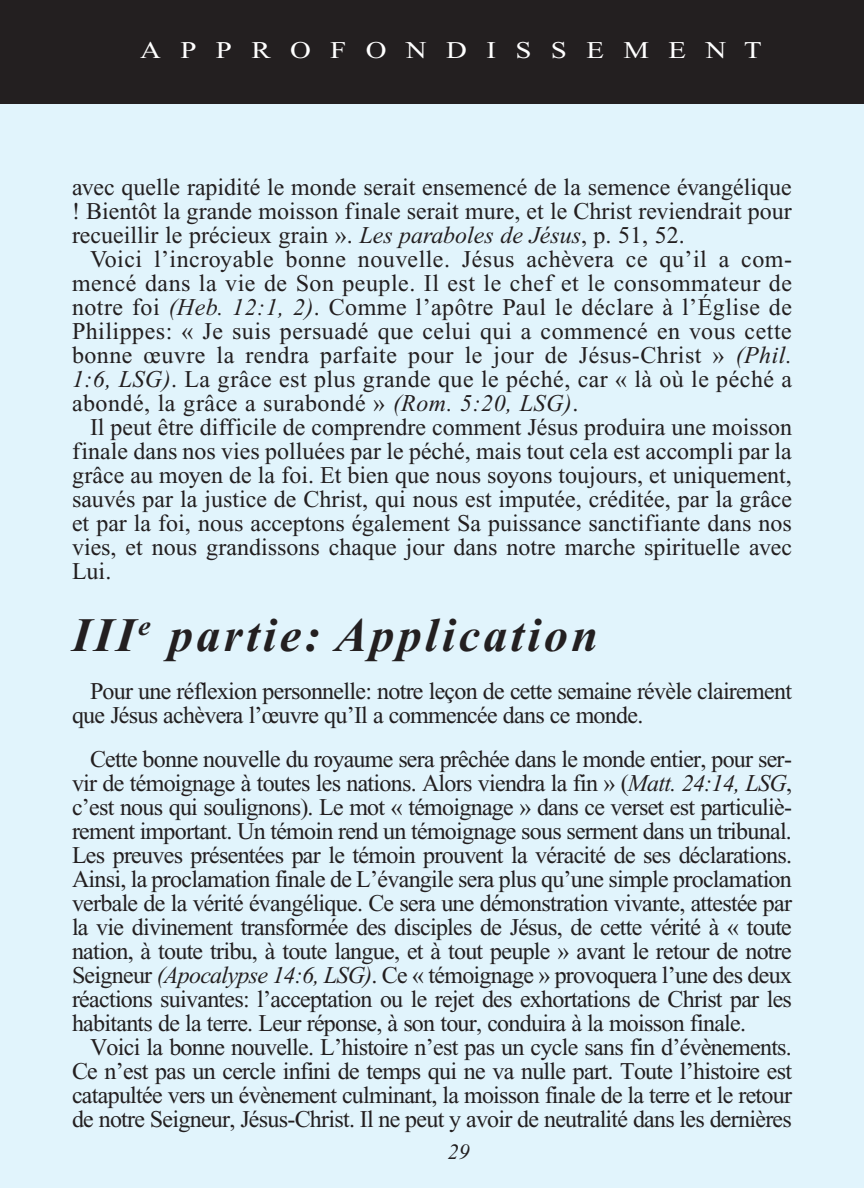
<style>
.page{position:relative;width:864px;height:1188px;background:#fff}
.page>*{position:absolute;margin:0;border:0;box-sizing:border-box;transform-origin:0 0}
.T_Aim_bodyXindent{font:italic 700 48px "Times New Roman PS Std";letter-spacing:.07em;color:#231f20}
.Blank_Lines{font:24px/24px "Times New Roman PS Std";letter-spacing:-.03em;color:#231f20;text-align:justify}
.I_Have_to_Teach_Tomo{font:24px/24px "Times New Roman PS Std";color:#231f20;text-align:justify}
.Teachers_Comments_He{font:24px "Times New Roman PS Std";color:#fff;scale:1.2 1}
.t1{font:italic 22px "Times New Roman PS Std";color:#231f20}
.s1{font-style:italic}
</style>
<div class="page">
<div style="left:0;top:98px;width:864px;height:1090px;background:#e1f4fc"></div>
<div style="left:0;top:0;width:864px;height:104px;background:#231f20"></div>
<p class="Teachers_Comments_He" style="left:140px;top:37px;width:520px">A P P R O F O N D I S S E M E N T</p>
<p class="I_Have_to_Teach_Tomo" style="left:72px;top:175px;width:722px">avec quelle rapidité le monde serait ensemencé de la semence évangélique ! Bientôt la grande moisson finale serait mure, et le Christ reviendrait pour recueillir le précieux grain ». <span class="s1">Les paraboles de Jésus</span>, p. 51, 52.</p>
<p class="I_Have_to_Teach_Tomo" style="left:72px;top:247px;width:722px;text-indent:18px">Voici l’incroyable bonne nouvelle. Jésus achèvera ce qu’il a com&shy;mencé dans la vie de Son peuple. Il est le chef et le consommateur de notre foi <span class="s1">(Heb. 12:1, 2)</span>. Comme l’apôtre Paul le déclare à l’Église de Philippes: « Je suis persuadé que celui qui a commencé en vous cette bonne œuvre la rendra parfaite pour le jour de Jésus-Christ » <span class="s1">(Phil.<br>1:6, LSG)</span>. La grâce est plus grande que le péché, car « là où le péché a abondé, la grâce a surabondé » <span class="s1">(Rom. 5:20, LSG)</span>.</p>
<p class="I_Have_to_Teach_Tomo" style="left:72px;top:415px;width:722px;text-indent:18px">Il peut être difficile de comprendre comment Jésus produira une moisson finale dans nos vies polluées par le péché, mais tout cela est accompli par la grâce au moyen de la foi. Et bien que nous soyons toujours, et uniquement, sauvés par la justice de Christ, qui nous est imputée, créditée, par la grâce et par la foi, nous acceptons également Sa puissance sanctifiante dans nos vies, et nous grandissons chaque jour dans notre marche spirituelle avec Lui.</p>
<p class="T_Aim_bodyXindent" style="left:72px;top:610px;width:528px">III<sup>e</sup> partie: Application</p>
<p class="Blank_Lines" style="left:72px;top:679px;width:722px;text-indent:18px">Pour une réflexion personnelle: notre leçon de cette semaine révèle clairement que Jésus achèvera l’œuvre qu’Il a commencée dans ce monde.</p>
<p class="Blank_Lines" style="left:72px;top:747px;width:722px;text-indent:18px">Cette bonne nouvelle du royaume sera prêchée dans le monde entier, pour ser&shy;vir de témoignage à toutes les nations. Alors viendra la fin » (<span class="s1">Matt. 24:14, LSG</span>, c’est nous qui soulignons). Le mot « témoignage » dans ce verset est particuliè&shy;rement important. Un témoin rend un témoignage sous serment dans un tribunal.<br>Les preuves présentées par le témoin prouvent la véracité de ses déclarations.<br>Ainsi, la proclamation finale de L’évangile sera plus qu’une simple proclamation verbale de la vérité évangélique. Ce sera une démonstration vivante, attestée par la vie divinement transformée des disciples de Jésus, de cette vérité à « toute nation, à toute tribu, à toute langue, et à tout peuple » avant le retour de notre Seigneur <span class="s1">(Apocalypse 14:6, LSG)</span>. Ce « témoignage » provoquera l’une des deux réactions suivantes: l’acceptation ou le rejet des exhortations de Christ par les habitants de la terre. Leur réponse, à son tour, conduira à la moisson finale.</p>
<p class="Blank_Lines" style="left:72px;top:1035px;width:722px;text-indent:18px">Voici la bonne nouvelle. L’histoire n’est pas un cycle sans fin d’évènements.<br>Ce n’est pas un cercle infini de temps qui ne va nulle part. Toute l’histoire est catapultée vers un évènement culminant, la moisson finale de la terre et le retour de notre Seigneur, Jésus-Christ. Il ne peut y avoir de neutralité dans les dernières</p>
<p class="t1" style="left:448px;top:1140px;width:23px">29</p>
</div>
